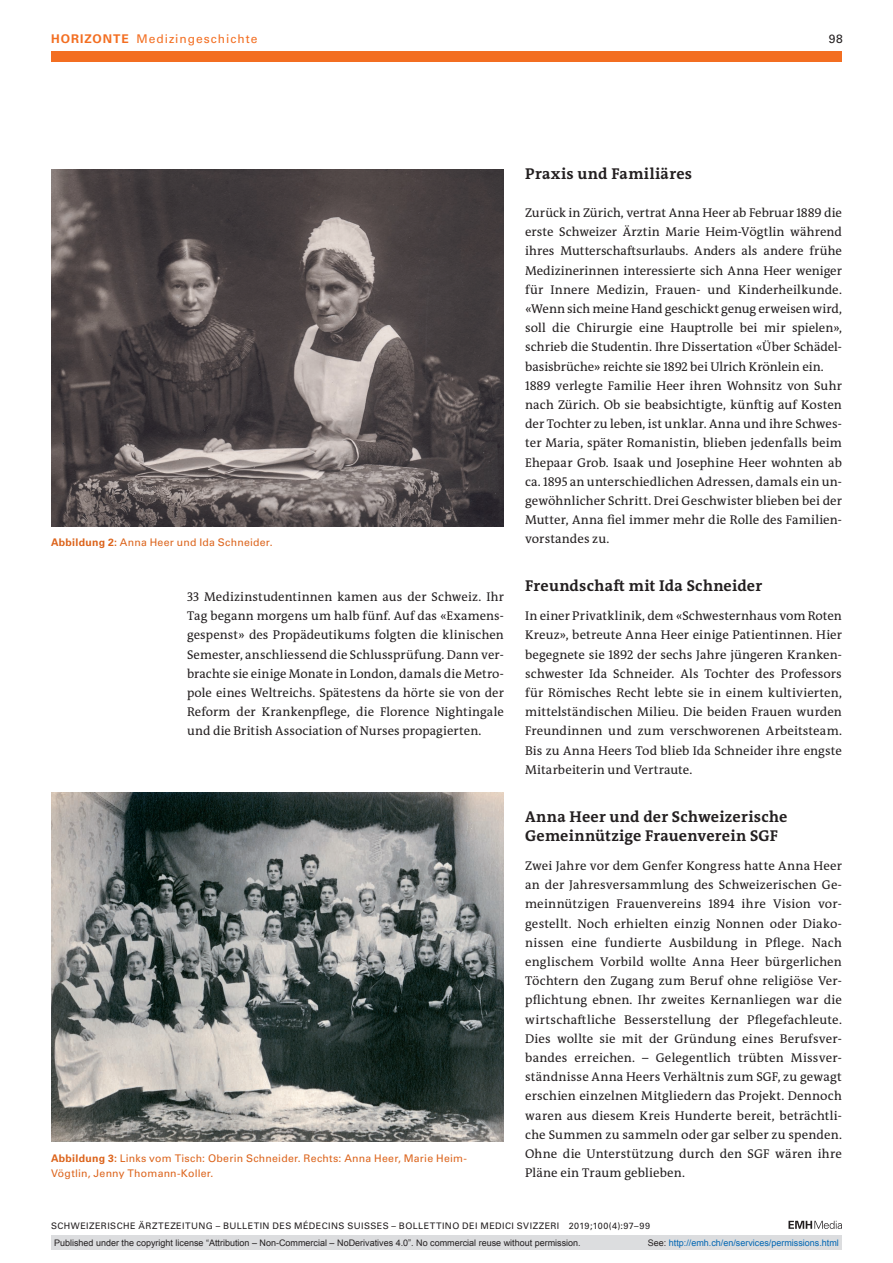
<style>
.page{position:relative;width:893px;height:1263px;background:#fff}
.page>*{position:absolute;margin:0;border:0;box-sizing:border-box;transform-origin:0 0}
.t1{font:700 15.75px/19.2px "The Antiqua B W7";letter-spacing:.015em;color:#231f20}
.t2{font:12.75px/19.2px "The Antiqua B W5 Plain";letter-spacing:.005em;color:#231f20;text-align:justify}
.t3{font:12px "Univers LT Std";letter-spacing:.08em;color:#f36e21}
.t4{font:12px "Univers LT Std";color:#231f20}
.t5{font:10.5px/15.8px "Univers LT Std";letter-spacing:.02em;color:#dc641c}
.t6{font:9px "Arial";color:#231f20}
.t7{font:9px "Univers LT Std";letter-spacing:.05em;color:#231f20}
.t8{font:9px "Arial";color:#0166b3}
.s1{font-weight:700}
.s2{color:#231f20}
</style>
<div class="page">
<svg style="left:788px;top:1221px;width:54px;height:8px"></svg>
<div style="left:51px;top:51px;width:791px;height:11px;background:#f36e21"></div>
<img style="left:51px;top:169px;width:453px;height:357px">
<img style="left:51px;top:792px;width:453px;height:350px">
<div style="left:51px;top:1235px;width:791px;height:15px;background:#dcdddf"></div>
<p class="t3" style="left:51px;top:31px;width:208px"><span class="s1">HORIZONTE</span> Medizingeschichte</p>
<p class="t4" style="left:829px;top:31px;width:16px">98</p>
<p class="t5" style="left:51px;top:534px;width:223px"><span class="s1">Abbildung 2:</span> Anna Heer und Ida Schneider.</p>
<p class="t2" style="left:187px;top:587px;width:318px">33 Medizinstudentinnen kamen aus der Schweiz. Ihr Tag begann morgens um halb fünf. Auf das «Examens&shy;gespenst» des Propädeutikums folgten die klinischen Semester, anschliessend die Schlussprüfung. Dann ver&shy;brachte sie einige Monate in London, damals die Metro&shy;pole eines Weltreichs. Spätestens da hörte sie von der Reform der Krankenpflege, die Florence Nightingale und die British Association of Nurses propagierten.</p>
<p class="t5" style="left:51px;top:1150px;width:417px"><span class="s1">Abbildung 3:</span> Links vom Tisch: Oberin Schneider. Rechts: Anna Heer, Marie Heim-<br>Vögtlin, Jenny Thomann-Koller.</p>
<p class="t1" style="left:525px;top:164px;width:169px">Praxis und Familiäres</p>
<p class="t2" style="left:525px;top:203px;width:318px;text-align:left">Zurück in Zürich, vertrat Anna Heer ab Februar 1889 die erste Schweizer Ärztin Marie Heim-Vögtlin während ihres Mutterschaftsurlaubs. Anders als andere frühe Medizinerinnen interessierte sich Anna Heer weniger für Innere Medizin, Frauen- und Kinderheilkunde. «Wenn sich meine Hand geschickt genug erweisen wird, soll die Chirurgie eine Hauptrolle bei mir spielen», schrieb die Studentin. Ihre Dissertation «Über Schädel&shy;basisbrüche» reichte sie 1892 bei Ulrich Krönlein ein.<br>1889 verlegte Familie Heer ihren Wohnsitz von Suhr nach Zürich. Ob sie beabsichtigte, künftig auf Kosten der Tochter zu leben, ist unklar. Anna und ihre Schwes&shy;ter Maria, später Romanistin, blieben jedenfalls beim Ehepaar Grob. Isaak und Josephine Heer wohnten ab ca. 1895 an unterschiedlichen Adressen, damals ein un&shy;gewöhnlicher Schritt. Drei Geschwister blieben bei der Mutter, Anna fiel immer mehr die Rolle des Familien&shy;vorstandes zu.</p>
<p class="t1" style="left:525px;top:577px;width:238px">Freundschaft mit Ida Schneider</p>
<p class="t2" style="left:525px;top:606px;width:318px">In einer Privatklinik, dem «Schwesternhaus vom Roten Kreuz», betreute Anna Heer einige Patientinnen. Hier begegnete sie 1892 der sechs Jahre jüngeren Kranken&shy;schwester Ida Schneider. Als Tochter des Professors für Römisches Recht lebte sie in einem kultivierten, mittelständischen Milieu. Die beiden Frauen wurden Freundinnen und zum verschworenen Arbeitsteam.<br>Bis zu Anna Heers Tod blieb Ida Schneider ihre engste Mitarbeiterin und Vertraute.</p>
<p class="t1" style="left:525px;top:807px;width:264px">Anna Heer und der Schweizerische<br>Gemeinnützige Frauenverein SGF</p>
<p class="t2" style="left:525px;top:856px;width:318px">Zwei Jahre vor dem Genfer Kongress hatte Anna Heer an der Jahresversammlung des Schweizerischen Ge&shy;meinnützigen Frauenvereins 1894 ihre Vision vor&shy;gestellt. Noch erhielten einzig Nonnen oder Diako&shy;nissen eine fundierte Ausbildung in Pflege. Nach englischem Vorbild wollte Anna Heer bürgerlichen Töchtern den Zugang zum Beruf ohne religiöse Ver&shy;pflichtung ebnen. Ihr zweites Kernanliegen war die wirtschaftliche Besserstellung der Pflegefachleute.<br>Dies wollte sie mit der Gründung eines Berufsver&shy;bandes erreichen. – Gelegentlich trübten Missver&shy;ständnisse Anna Heers Verhältnis zum SGF, zu gewagt erschien einzelnen Mitgliedern das Projekt. Dennoch waren aus diesem Kreis Hunderte bereit, beträchtli&shy;che Summen zu sammeln oder gar selber zu spenden.<br>Ohne die Unterstützung durch den SGF wären ihre Pläne ein Traum geblieben.</p>
<p class="t7" style="left:51px;top:1220px;width:600px">SCHWEIZERISCHE ÄRZTEZEITUNG – BULLETIN DES MÉDECINS SUISSES – BOLLETTINO DEI MEDICI SVIZZERI 2019;100(4):97–99</p>
<p class="t6" style="left:54px;top:1237px;width:528px">Published under the copyright license “Attribution – Non-Commercial – NoDerivatives 4.0”. No commercial reuse without permission.</p>
<p class="t8" style="left:648px;top:1237px;width:193px"><span class="s2">See:</span> http://emh.ch/en/services/permissions.html</p>
</div>
